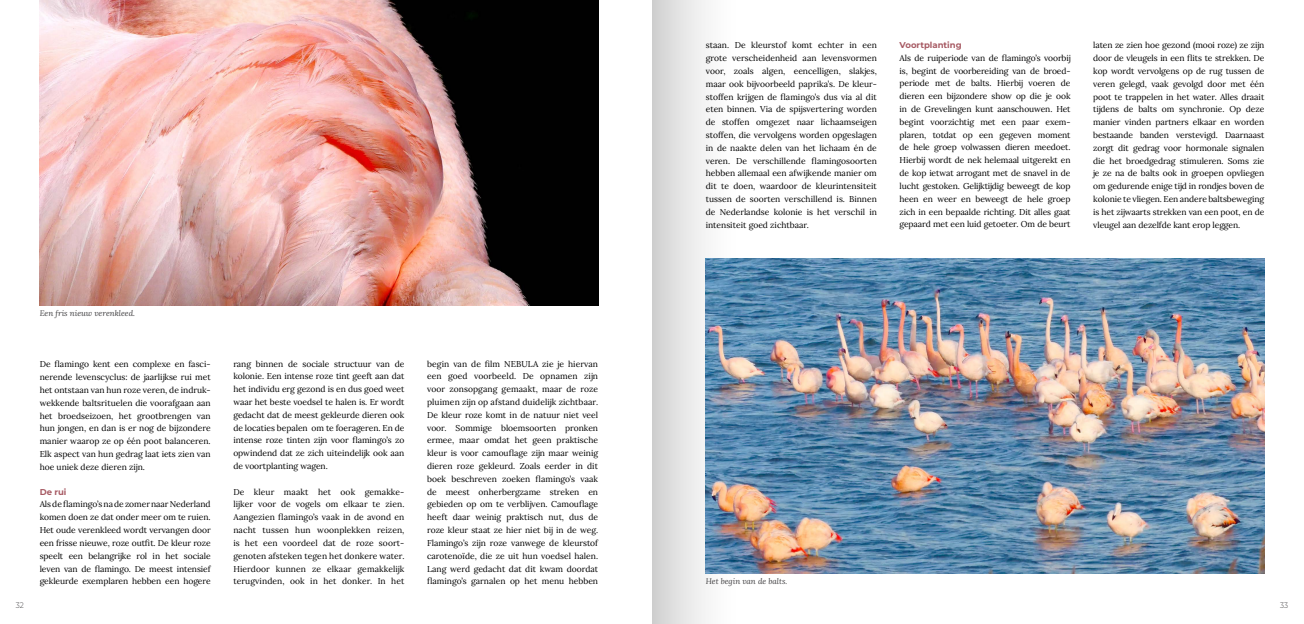
<style>
.page{position:relative;width:1304px;height:624px;background:#fff}
.page>*{position:absolute;margin:0;border:0;box-sizing:border-box;transform-origin:0 0}
.t1{font:8.5px/12.8px "Lora";letter-spacing:-.01em;color:#000;text-align:justify}
.t2{font:8.5px/12.8px "Lora";letter-spacing:.01em;color:#000}
.t3{font:100 8.5px "Montserrat";color:#a75b64}
.t4{font:italic 8px "Lora";color:#414042}
.t5{font:100 8px "Montserrat";color:#464547;scale:.9 1}
</style>
<div class="page">
<div style="left:652px;top:0;width:94px;height:624px;background:linear-gradient(to right,#d4d4d4,#fff)"></div>
<img style="left:40px;top:0;width:558px;height:306px">
<img style="left:706px;top:259px;width:558px;height:314px">
<p class="t4" style="left:40px;top:308px;width:97px">Een fris nieuw verenkleed.</p>
<p class="t1" style="left:40px;top:357px;width:173px">De flamingo kent een complexe en fasci&shy;nerende levenscyclus: de jaarlijkse rui met het ontstaan van hun roze veren, de indruk&shy;wekkende baltsrituelen die voorafgaan aan het broedseizoen, het grootbrengen van hun jongen, en dan is er nog de bijzondere manier waarop ze op één poot balanceren.<br>Elk aspect van hun gedrag laat iets zien van hoe uniek deze dieren zijn.</p>
<p class="t3" style="left:40px;top:486px;width:28px">De rui</p>
<p class="t1" style="left:40px;top:497px;width:173px">Als de flamingo’s na de zomer naar Nederland komen doen ze dat onder meer om te ruien.<br>Het oude verenkleed wordt vervangen door een frisse nieuwe, roze outfit. De kleur roze speelt een belangrijke rol in het sociale leven van de flamingo. De meest intensief gekleurde exemplaren hebben een hogere</p>
<p class="t1" style="left:233px;top:356px;width:173px">rang binnen de sociale structuur van de kolonie. Een intense roze tint geeft aan dat het individu erg gezond is en dus goed weet waar het beste voedsel te halen is. Er wordt gedacht dat de meest gekleurde dieren ook de locaties bepalen om te foerageren. En de intense roze tinten zijn voor flamingo’s zo opwindend dat ze zich uiteindelijk ook aan de voortplanting wagen.</p>
<p class="t2" style="left:233px;top:484px;width:173px">De kleur maakt het ook gemakke&shy;lijker voor de vogels om elkaar te zien.<br>Aangezien flamingo’s vaak in de avond en nacht tussen hun woonplekken reizen, is het een voordeel dat de roze soort&shy;genoten afsteken tegen het donkere water.<br>Hierdoor kunnen ze elkaar gemakkelijk terugvinden, ook in het donker. In het</p>
<p class="t1" style="left:427px;top:356px;width:173px">begin van de film NEBULA zie je hiervan een goed voorbeeld. De opnamen zijn voor zonsopgang gemaakt, maar de roze pluimen zijn op afstand duidelijk zichtbaar.<br>De kleur roze komt in de natuur niet veel voor. Sommige bloemsoorten pronken ermee, maar omdat het geen praktische kleur is voor camouflage zijn maar weinig dieren roze gekleurd. Zoals eerder in dit boek beschreven zoeken flamingo’s vaak de meest onherbergzame streken en gebieden op om te verblijven. Camouflage heeft daar weinig praktisch nut, dus de roze kleur staat ze hier niet bij in de weg.<br>Flamingo’s zijn roze vanwege de kleurstof carotenoïde, die ze uit hun voedsel halen.<br>Lang werd gedacht dat dit kwam doordat flamingo’s garnalen op het menu hebben</p>
<p class="t1" style="left:706px;top:38px;width:173px">staan. De kleurstof komt echter in een grote verscheidenheid aan levensvormen voor, zoals algen, eencelligen, slakjes, maar ook bijvoorbeeld paprika’s. De kleur&shy;stoffen krijgen de flamingo’s dus via al dit eten binnen. Via de spijsvertering worden de stoffen omgezet naar lichaamseigen stoffen, die vervolgens worden opgeslagen in de naakte delen van het lichaam én de veren. De verschillende flamingosoorten hebben allemaal een afwijkende manier om dit te doen, waardoor de kleurintensiteit tussen de soorten verschillend is. Binnen de Nederlandse kolonie is het verschil in intensiteit goed zichtbaar.</p>
<p class="t3" style="left:900px;top:39px;width:64px">Voortplanting</p>
<p class="t1" style="left:900px;top:51px;width:173px;text-align:left">Als de ruiperiode van de flamingo’s voorbij is, begint de voorbereiding van de broed&shy;periode met de balts. Hierbij voeren de dieren een bijzondere show op die je ook in de Grevelingen kunt aanschouwen. Het begint voorzichtig met een paar exem&shy;plaren, totdat op een gegeven moment de hele groep volwassen dieren meedoet.<br>Hierbij wordt de nek helemaal uitgerekt en de kop ietwat arrogant met de snavel in de lucht gestoken. Gelijktijdig beweegt de kop heen en weer en beweegt de hele groep zich in een bepaalde richting. Dit alles gaat gepaard met een luid getoeter. Om de beurt</p>
<p class="t1" style="left:1093px;top:38px;width:173px">laten ze zien hoe gezond (mooi roze) ze zijn door de vleugels in een flits te strekken. De kop wordt vervolgens op de rug tussen de veren gelegd, vaak gevolgd door met één poot te trappelen in het water. Alles draait tijdens de balts om synchronie. Op deze manier vinden partners elkaar en worden bestaande banden verstevigd. Daarnaast zorgt dit gedrag voor hormonale signalen die het broedgedrag stimuleren. Soms zie je ze na de balts ook in groepen opvliegen om gedurende enige tijd in rondjes boven de kolonie te vliegen. Een andere baltsbeweging is het zijwaarts strekken van een poot, en de vleugel aan dezelfde kant erop leggen.</p>
<p class="t4" style="left:706px;top:576px;width:83px">Het begin van de balts.</p>
<p class="t5" style="left:16px;top:599px;width:10px">32</p>
<p class="t5" style="left:1280px;top:599px;width:10px">33</p>
</div>
